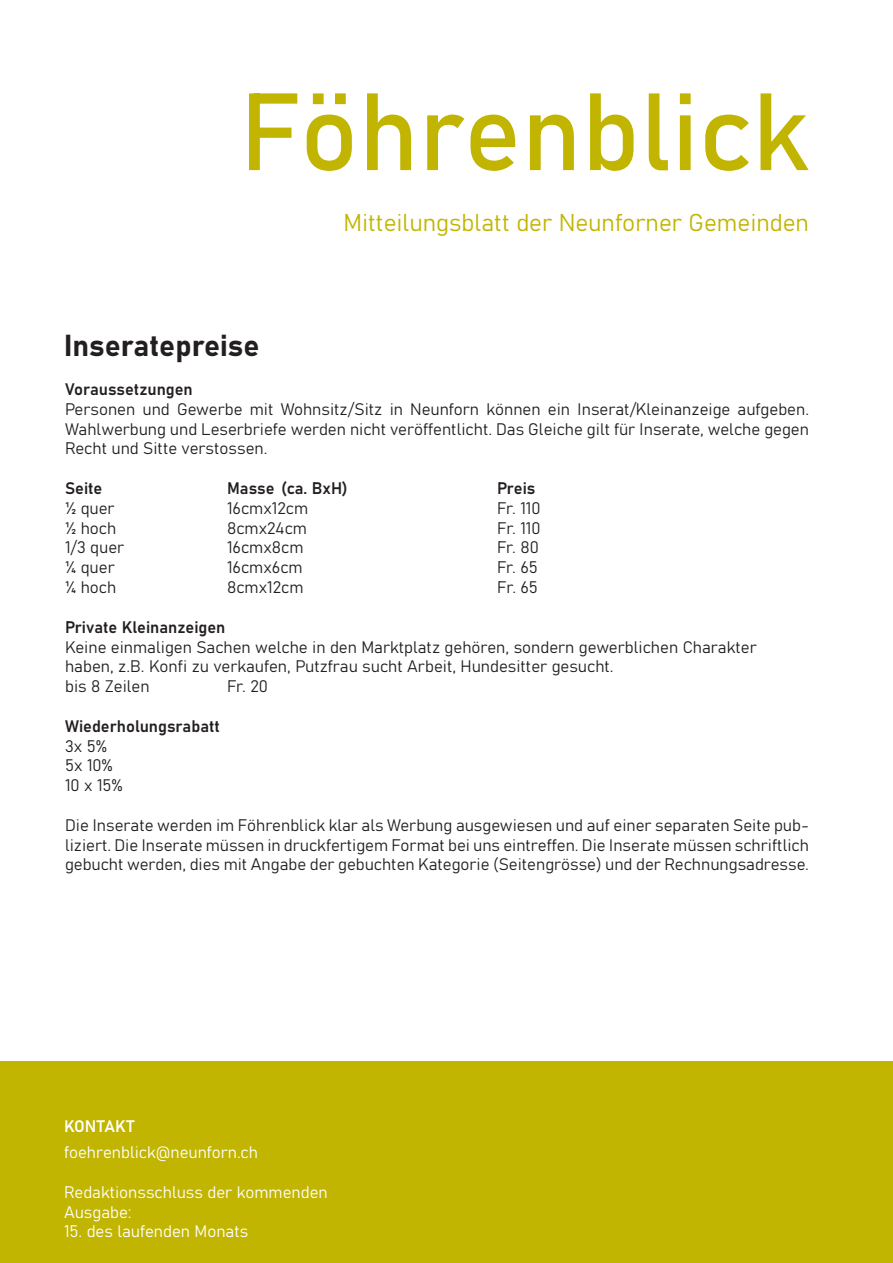
<style>
.page{position:relative;width:893px;height:1263px;background:#fff}
.page>*{position:absolute;margin:0;border:0;box-sizing:border-box;transform-origin:0 0}
.t1{font:108px "Bahnschrift";color:#c2b501}
.t2{font:30px "Bahnschrift";color:#231f20}
.t3{font:24px "Bahnschrift";color:#c2b501}
.Lauftext_Artikel{font:16.5px/19.8px "Bahnschrift";color:#231f20;text-align:justify}
.t4{font:16.5px/19.8px "Bahnschrift";color:#fff}
</style>
<div class="page">
<div style="left:0;top:1061px;width:893px;height:202px;background:#c2b501"></div>
<p class="t1" style="left:240px;top:50px;width:571px">Föhrenblick</p>
<p class="t3" style="left:343px;top:204px;width:467px">Mitteilungsblatt der Neunforner Gemeinden</p>
<p class="t2" style="left:64px;top:322px;width:197px">Inseratepreise</p>
<p class="Lauftext_Artikel" style="left:65px;top:378px;width:129px">Voraussetzungen</p>
<p class="Lauftext_Artikel" style="left:65px;top:398px;width:746px">Personen und Gewerbe mit Wohnsitz/Sitz in Neunforn können ein Inserat/Kleinanzeige aufgeben.<br>Wahlwerbung und Leserbriefe werden nicht veröffentlicht. Das Gleiche gilt für Inserate, welche gegen Recht und Sitte verstossen.</p>
<p class="Lauftext_Artikel" style="left:65px;top:477px;width:39px">Seite</p>
<p class="Lauftext_Artikel" style="left:227px;top:477px;width:122px">Masse (ca. BxH)</p>
<p class="Lauftext_Artikel" style="left:497px;top:477px;width:40px">Preis</p>
<p class="Lauftext_Artikel" style="left:65px;top:497px;width:51px">½ quer</p>
<p class="Lauftext_Artikel" style="left:227px;top:497px;width:83px">16cmx12cm</p>
<p class="Lauftext_Artikel" style="left:497px;top:497px;width:45px">Fr. 110</p>
<p class="Lauftext_Artikel" style="left:65px;top:517px;width:53px">½ hoch</p>
<p class="Lauftext_Artikel" style="left:227px;top:517px;width:81px">8cmx24cm</p>
<p class="Lauftext_Artikel" style="left:497px;top:517px;width:45px">Fr. 110</p>
<p class="Lauftext_Artikel" style="left:65px;top:537px;width:61px">1/3 quer</p>
<p class="Lauftext_Artikel" style="left:227px;top:537px;width:78px">16cmx8cm</p>
<p class="Lauftext_Artikel" style="left:497px;top:537px;width:43px">Fr. 80</p>
<p class="Lauftext_Artikel" style="left:65px;top:556px;width:51px">¼ quer</p>
<p class="Lauftext_Artikel" style="left:227px;top:556px;width:77px">16cmx6cm</p>
<p class="Lauftext_Artikel" style="left:497px;top:556px;width:42px">Fr. 65</p>
<p class="Lauftext_Artikel" style="left:65px;top:576px;width:53px">¼ hoch</p>
<p class="Lauftext_Artikel" style="left:227px;top:576px;width:78px">8cmx12cm</p>
<p class="Lauftext_Artikel" style="left:497px;top:576px;width:42px">Fr. 65</p>
<p class="Lauftext_Artikel" style="left:65px;top:616px;width:693px;text-align:left">Private Kleinanzeigen<br>Keine einmaligen Sachen welche in den Marktplatz gehören, sondern gewerblichen Charakter haben, z.B. Konfi zu verkaufen, Putzfrau sucht Arbeit, Hundesitter gesucht.</p>
<p class="Lauftext_Artikel" style="left:65px;top:675px;width:86px">bis 8 Zeilen</p>
<p class="Lauftext_Artikel" style="left:227px;top:675px;width:43px">Fr. 20</p>
<p class="Lauftext_Artikel" style="left:65px;top:715px;width:156px">Wiederholungsrabatt</p>
<p class="Lauftext_Artikel" style="left:65px;top:735px;width:44px">3x 5%</p>
<p class="Lauftext_Artikel" style="left:65px;top:754px;width:49px">5x 10%</p>
<p class="Lauftext_Artikel" style="left:65px;top:774px;width:59px">10 x 15%</p>
<p class="Lauftext_Artikel" style="left:65px;top:814px;width:745px">Die Inserate werden im Föhrenblick klar als Werbung ausgewiesen und auf einer separaten Seite pub&shy;liziert. Die Inserate müssen in druckfertigem Format bei uns eintreffen. Die Inserate müssen schriftlich gebucht werden, dies mit Angabe der gebuchten Kategorie (Seitengrösse) und der Rechnungsadresse.</p>
<p class="t4" style="left:64px;top:1115px;width:72px">KONTAKT</p>
<p class="t4" style="left:64px;top:1141px;width:195px">foehrenblick@neunforn.ch</p>
<p class="t4" style="left:64px;top:1181px;width:265px">Redaktionsschluss der kommenden<br>Ausgabe:</p>
<p class="t4" style="left:64px;top:1220px;width:186px">15. des laufenden Monats</p>
</div>
